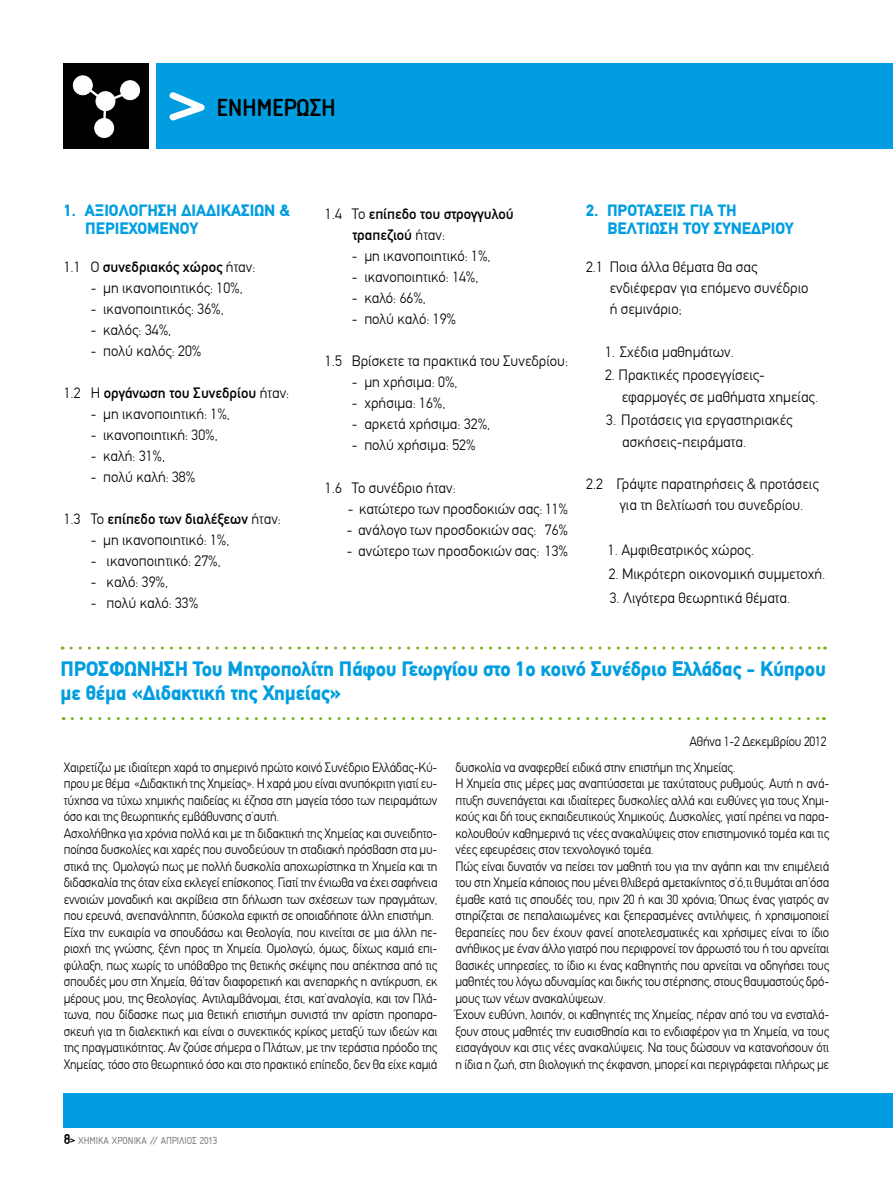
<style>
.page{position:relative;width:893px;height:1191px;background:#fff}
.page>*{position:absolute;margin:0;border:0;box-sizing:border-box;transform-origin:0 0}
.t1{font:700 70.5px "PF Isotext";color:#fff}
.t2{font:700 25.5px "PF Isotext";letter-spacing:-.02em;color:#000}
.t3{font:900 21px/24px "PF Din Text";letter-spacing:-.01em;color:#009ee0}
.t4{font:900 16.5px/18px "PF Din Text";color:#009ee0}
.t5{font:300 15px/21px "PF Din Text";color:#000}
.t6{font:500 15px/21px "PF Din Text";color:#000}
.t7{font:300 13.5px/16.5px "PF Din Text";letter-spacing:-.015em;color:#000;scale:.95 1}
.t8{font:10.5px "PF Isotext";color:#7b7c7e}
.s1{font-weight:300}
.s2{font-weight:700;font-size:15px;color:#000}
.s3{font-weight:700;color:#000}
</style>
<div class="page">
<div style="left:64px;top:64px;width:85px;height:85px;background:#000"></div>
<div style="left:156px;top:64px;width:737px;height:85px;background:#009ee0"></div>
<div style="left:73px;top:76px;width:19px;height:19px;background:#fff;border-radius:50%"></div>
<div style="left:73px;top:76px;width:19px;height:19px;border:1px solid #fff;border-radius:50%"></div>
<div style="left:95px;top:118px;width:19px;height:19px;background:#fff;border-radius:50%"></div>
<div style="left:95px;top:118px;width:19px;height:20px;border:1px solid #fff;border-radius:50%"></div>
<div style="left:121px;top:81px;width:19px;height:19px;background:#fff;border-radius:50%"></div>
<div style="left:121px;top:81px;width:19px;height:19px;border:1px solid #fff;border-radius:50%"></div>
<svg style="left:84px;top:85px;width:52px;height:41px"></svg>
<div style="left:64px;top:1093px;width:829px;height:34px;background:#009ee0"></div>
<svg style="left:71px;top:646px;width:754px;height:3px"></svg>
<svg style="left:72px;top:717px;width:752px;height:3px"></svg>
<h1 class="t1" style="left:167px;top:70px;width:41px">&gt;</h1>
<h2 class="t2" style="left:216px;top:95px;width:121px">ΕΝΗΜΕΡΩΣΗ</h2>
<p class="t4" style="left:85px;top:201px;width:206px;text-indent:-22px">1. ΑΞΙΟΛΟΓΗΣΗ ΔΙΑΔΙΚΑΣΙΩΝ &amp;<br>ΠΕΡΙΕΧΟΜΕΝΟΥ</p>
<p class="t6" style="left:64px;top:256px;width:193px"><span class="s1">1.1 Ο</span> συνεδριακός χώρος <span class="s1">ήταν:</span></p>
<p class="t5" style="left:91px;top:277px;width:153px">- μη ικανοποιητικός: 10%,</p>
<p class="t5" style="left:91px;top:298px;width:135px">- ικανοποιητικός: 36%,</p>
<p class="t5" style="left:91px;top:319px;width:82px">- καλός: 34%,</p>
<p class="t5" style="left:91px;top:340px;width:112px">- πολύ καλός: 20%</p>
<p class="t6" style="left:64px;top:382px;width:227px"><span class="s1">1.2 Η</span> οργάνωση του Συνεδρίου <span class="s1">ήταν:</span></p>
<p class="t5" style="left:91px;top:403px;width:141px">- μη ικανοποιητική: 1%,</p>
<p class="t5" style="left:91px;top:424px;width:128px">- ικανοποιητική: 30%,</p>
<p class="t5" style="left:91px;top:445px;width:76px">- καλή: 31%,</p>
<p class="t5" style="left:91px;top:466px;width:106px">- πολύ καλή: 38%</p>
<p class="t6" style="left:64px;top:508px;width:219px"><span class="s1">1.3 Το</span> επίπεδο των διαλέξεων <span class="s1">ήταν:</span></p>
<p class="t5" style="left:91px;top:529px;width:140px">- μη ικανοποιητικό: 1%,</p>
<p class="t5" style="left:91px;top:550px;width:131px">- ικανοποιητικό: 27%,</p>
<p class="t5" style="left:91px;top:571px;width:79px">- καλό: 39%,</p>
<p class="t5" style="left:91px;top:592px;width:109px">- πολύ καλό: 33%</p>
<p class="t6" style="left:353px;top:204px;width:163px;text-indent:-28px"><span class="s1">1.4 Το</span> επίπεδο του στρογγυλού τραπεζιού <span class="s1">ήταν:</span></p>
<p class="t5" style="left:352px;top:246px;width:140px">- μη ικανοποιητικό: 1%,</p>
<p class="t5" style="left:352px;top:267px;width:128px">- ικανοποιητικό: 14%,</p>
<p class="t5" style="left:352px;top:288px;width:75px">- καλό: 66%,</p>
<p class="t5" style="left:352px;top:309px;width:106px">- πολύ καλό: 19%</p>
<p class="t5" style="left:325px;top:351px;width:245px">1.5 Βρίσκετε τα πρακτικά του Συνεδρίου:</p>
<p class="t5" style="left:352px;top:372px;width:107px">- μη χρήσιμα: 0%,</p>
<p class="t5" style="left:352px;top:393px;width:95px">- χρήσιμα: 16%,</p>
<p class="t5" style="left:352px;top:414px;width:140px">- αρκετά χρήσιμα: 32%,</p>
<p class="t5" style="left:352px;top:435px;width:125px">- πολύ χρήσιμα: 52%</p>
<p class="t5" style="left:325px;top:477px;width:132px">1.6 Το συνέδριο ήταν:</p>
<p class="t5" style="left:348px;top:498px;width:222px">- κατώτερο των προσδοκιών σας: 11%</p>
<p class="t5" style="left:347px;top:519px;width:223px">- ανάλογο των προσδοκιών σας: 76%</p>
<p class="t5" style="left:347px;top:540px;width:223px">- ανώτερο των προσδοκιών σας: 13%</p>
<p class="t4" style="left:608px;top:201px;width:187px;text-indent:-22px">2. ΠΡΟΤΑΣΕΙΣ ΓΙΑ ΤΗ<br>ΒΕΛΤΙΩΣΗ ΤΟΥ ΣΥΝΕΔΡΙΟΥ</p>
<p class="t5" style="left:610px;top:256px;width:200px;text-indent:-24px">2.1 Ποια άλλα θέματα θα σας ενδιέφεραν για επόμενο συνέδριο ή σεμινάριο;</p>
<p class="t5" style="left:605px;top:341px;width:130px">1. Σχέδια μαθημάτων.</p>
<p class="t5" style="left:622px;top:363px;width:198px;line-height:22.5px;text-indent:-17px">2. Πρακτικές προσεγγίσεις&shy;εφαρμογές σε μαθήματα χημείας.</p>
<p class="t5" style="left:622px;top:408px;width:172px;line-height:22.5px;text-indent:-16px">3. Προτάσεις για εργαστηριακές ασκήσεις-πειράματα.</p>
<p class="t5" style="left:620px;top:473px;width:200px;text-indent:-34px">2.2 Γράψτε παρατηρήσεις &amp; προτάσεις για τη βελτίωσή του συνεδρίου.</p>
<p class="t5" style="left:608px;top:539px;width:148px">1. Αμφιθεατρικός χώρος.</p>
<p class="t5" style="left:609px;top:563px;width:218px">2. Μικρότερη οικονομική συμμετοχή.</p>
<p class="t5" style="left:610px;top:587px;width:182px">3. Λιγότερα θεωρητικά θέματα.</p>
<h3 class="t3" style="left:61px;top:656px;width:767px">ΠΡΟΣΦΩΝΗΣΗ Του Μητροπολίτη Πάφου Γεωργίου στο 1ο κοινό Συνέδριο Ελλάδας - Κύπρου με θέμα «Διδακτική της Χημείας»</h3>
<p class="t7" style="left:689px;top:733px;width:146px">Αθήνα 1-2 Δεκεμβρίου 2012</p>
<p class="t7" style="left:64px;top:758px;width:395px">Χαιρετίζω με ιδιαίτερη χαρά το σημερινό πρώτο κοινό Συνέδριο Ελλάδας-Κύ&shy;πρου με θέμα «Διδακτική της Χημείας». Η χαρά μου είναι ανυπόκριτη γιατί ευ&shy;τύχησα να τύχω χημικής παιδείας κι έζησα στη μαγεία τόσο των πειραμάτων όσο και της θεωρητικής εμβάθυνσης σ’αυτή.<br>Ασχολήθηκα για χρόνια πολλά και με τη διδακτική της Χημείας και συνειδητο&shy;ποίησα δυσκολίες και χαρές που συνοδεύουν τη σταδιακή πρόσβαση στα μυ&shy;στικά της. Ομολογώ πως με πολλή δυσκολία αποχωρίστηκα τη Χημεία και τη διδασκαλία της όταν είχα εκλεγεί επίσκοπος. Γιατί την ένιωθα να έχει σαφήνεια εννοιών μοναδική και ακρίβεια στη δήλωση των σχέσεων των πραγμάτων, που ερευνά, ανεπανάληπτη, δύσκολα εφικτή σε οποιαδήποτε άλλη επιστήμη.<br>Είχα την ευκαιρία να σπουδάσω και Θεολογία, που κινείται σε μια άλλη πε&shy;ριοχή της γνώσης, ξένη προς τη Χημεία. Ομολογώ, όμως, δίχως καμιά επι&shy;φύλαξη, πως χωρίς το υπόβαθρο της θετικής σκέψης που απέκτησα από τις σπουδές μου στη Χημεία, θά’ταν διαφορετική και ανεπαρκής η αντίκρυση, εκ μέρους μου, της Θεολογίας. Αντιλαμβάνομαι, έτσι, κατ’αναλογία, και τον Πλά&shy;τωνα, που δίδασκε πως μια θετική επιστήμη συνιστά την αρίστη προπαρα&shy;σκευή για τη διαλεκτική και είναι ο συνεκτικός κρίκος μεταξύ των ιδεών και της πραγματικότητας. Αν ζούσε σήμερα ο Πλάτων, με την τεράστια πρόοδο της Χημείας, τόσο στο θεωρητικό όσο και στο πρακτικό επίπεδο, δεν θα είχε καμιά</p>
<p class="t7" style="left:455px;top:758px;width:395px">δυσκολία να αναφερθεί ειδικά στην επιστήμη της Χημείας.<br>Η Χημεία στις μέρες μας αναπτύσσεται με ταχύτατους ρυθμούς. Αυτή η ανά&shy;πτυξη συνεπάγεται και ιδιαίτερες δυσκολίες αλλά και ευθύνες για τους Χημι&shy;κούς και δή τους εκπαιδευτικούς Χημικούς. Δυσκολίες, γιατί πρέπει να παρα&shy;κολουθούν καθημερινά τις νέες ανακαλύψεις στον επιστημονικό τομέα και τις νέες εφευρέσεις στον τεχνολογικό τομέα.<br>Πώς είναι δυνατόν να πείσει τον μαθητή του για την αγάπη και την επιμέλειά του στη Χημεία κάποιος που μένει θλιβερά αμετακίνητος σ’ό,τι θυμάται απ’όσα έμαθε κατά τις σπουδές του, πριν 20 ή και 30 χρόνια; Όπως ένας γιατρός αν στηρίζεται σε πεπαλαιωμένες και ξεπερασμένες αντιλήψεις, ή χρησιμοποιεί θεραπείες που δεν έχουν φανεί αποτελεσματικές και χρήσιμες είναι το ίδιο ανήθικος με έναν άλλο γιατρό που περιφρονεί τον άρρωστό του ή του αρνείται βασικές υπηρεσίες, το ίδιο κι ένας καθηγητής που αρνείται να οδηγήσει τους μαθητές του λόγω αδυναμίας και δικής του στέρησης, στους θαυμαστούς δρό&shy;μους των νέων ανακαλύψεων.<br>Έχουν ευθύνη, λοιπόν, οι καθηγητές της Χημείας, πέραν από του να ενσταλά&shy;ξουν στους μαθητές την ευαισθησία και το ενδιαφέρον για τη Χημεία, να τους εισαγάγουν και στις νέες ανακαλύψεις. Να τους δώσουν να κατανοήσουν ότι η ίδια η ζωή, στη βιολογική της έκφανση, μπορεί και περιγράφεται πλήρως με</p>
<p class="t8" style="left:64px;top:1134px;width:155px"><span class="s2">8</span><span class="s3">&gt;</span> ΧΗΜΙΚΑ ΧΡΟΝΙΚΑ // ΑΠΡΙΛΙΟΣ 2013</p>
</div>
